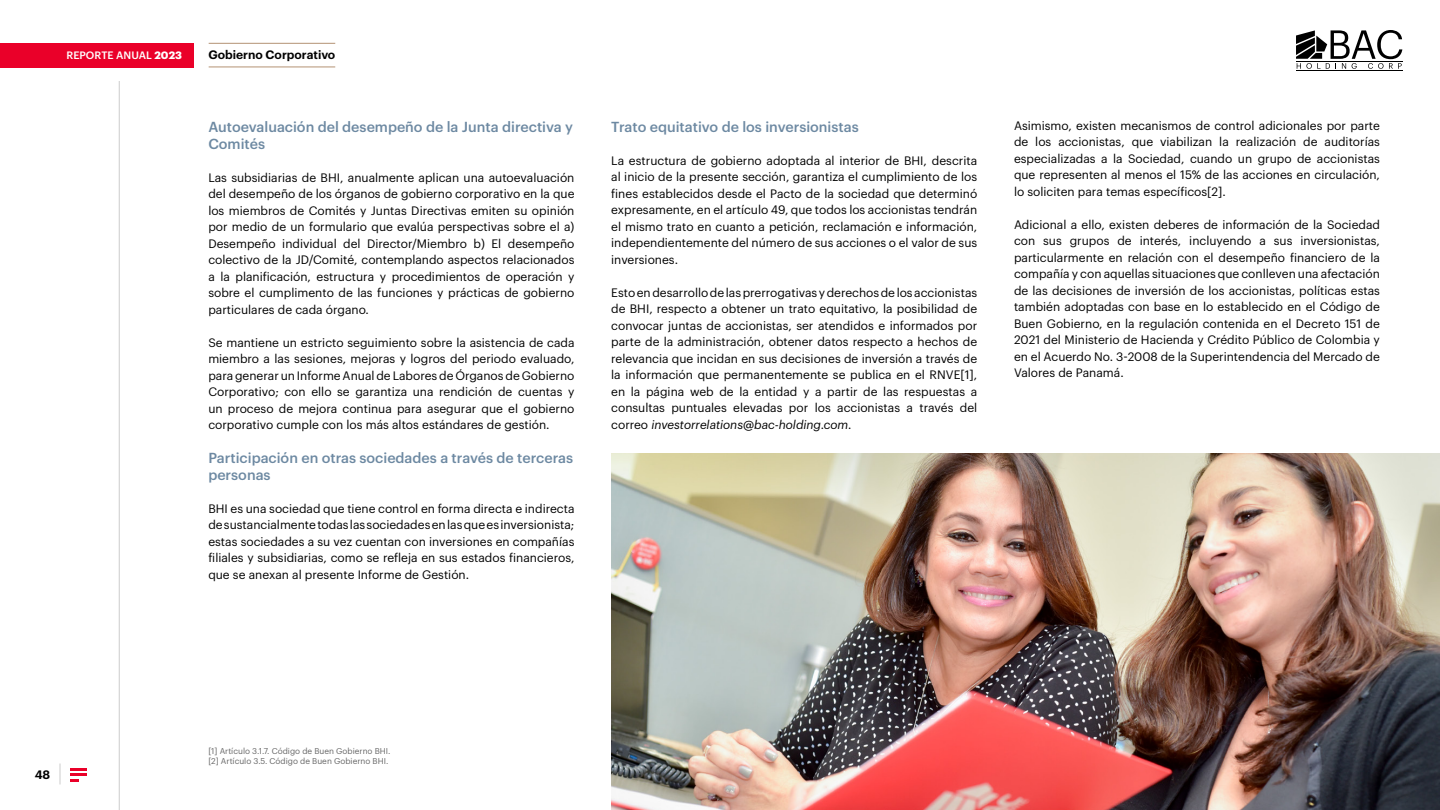
<style>
.page{position:relative;width:1440px;height:810px;background:#fff}
.page>*{position:absolute;margin:0;border:0;box-sizing:border-box;transform-origin:0 0}
.t1{font:500 14.25px/17.1px "Graphik";color:#6d89a2}
.t2{font:12px/16.5px "Graphik";color:#000;text-align:justify}
.t3{font:600 12px "Graphik";color:#000}
.t4{font:500 10.5px "Graphik";letter-spacing:.005em;color:#fff}
.t5{font:8.25px/9.9px "Graphik";color:#666}
.s1{font-weight:700}
.s2{font-style:italic}
</style>
<div class="page">
<hr style="left:209px;top:43px;width:126px;height:1px;background:#b49274">
<hr style="left:209px;top:67px;width:126px;height:1px;background:#b49274">
<svg style="left:1296px;top:30px;width:106px;height:39px"></svg>
<hr style="left:1296px;top:61px;width:106px;height:1px;background:#000">
<hr style="left:1296px;top:71px;width:106px;height:1px;background:#000">
<hr style="left:119px;top:81px;width:1px;height:729px;background:#ccc">
<svg style="left:60px;top:764px;width:1px;height:20px"></svg>
<svg style="left:70px;top:768px;width:17px;height:13px"></svg>
<div style="left:0;top:43px;width:193px;height:24px;background:#ea0029"></div>
<img style="left:611px;top:453px;width:829px;height:357px">
<p class="t4" style="left:66px;top:47px;width:117px">REPORTE ANUAL <span class="s1">2023</span></p>
<p class="t3" style="left:208px;top:46px;width:128px">Gobierno Corporativo</p>
<p class="t1" style="left:208px;top:117px;width:366px">Autoevaluación del desempeño de la Junta directiva y<br>Comités</p>
<p class="t2" style="left:208px;top:168px;width:368px">Las subsidiarias de BHI, anualmente aplican una autoevaluación del desempeño de los órganos de gobierno corporativo en la que los miembros de Comités y Juntas Directivas emiten su opinión por medio de un formulario que evalúa perspectivas sobre el a)<br>Desempeño individual del Director/Miembro b) El desempeño colectivo de la JD/Comité, contemplando aspectos relacionados a la planificación, estructura y procedimientos de operación y sobre el cumplimento de las funciones y prácticas de gobierno particulares de cada órgano.</p>
<p class="t2" style="left:208px;top:333px;width:368px">Se mantiene un estricto seguimiento sobre la asistencia de cada miembro a las sesiones, mejoras y logros del periodo evaluado, para generar un Informe Anual de Labores de Órganos de Gobierno Corporativo; con ello se garantiza una rendición de cuentas y un proceso de mejora continua para asegurar que el gobierno corporativo cumple con los más altos estándares de gestión.</p>
<p class="t1" style="left:208px;top:448px;width:366px">Participación en otras sociedades a través de terceras personas</p>
<p class="t2" style="left:208px;top:499px;width:368px">BHI es una sociedad que tiene control en forma directa e indirecta de sustancialmente todas las sociedades en las que es inversionista; estas sociedades a su vez cuentan con inversiones en compañías filiales y subsidiarias, como se refleja en sus estados financieros, que se anexan al presente Informe de Gestión.</p>
<p class="t1" style="left:611px;top:117px;width:249px">Trato equitativo de los inversionistas</p>
<p class="t2" style="left:611px;top:151px;width:368px">La estructura de gobierno adoptada al interior de BHI, descrita al inicio de la presente sección, garantiza el cumplimiento de los fines establecidos desde el Pacto de la sociedad que determinó expresamente, en el artículo 49, que todos los accionistas tendrán el mismo trato en cuanto a petición, reclamación e información, independientemente del número de sus acciones o el valor de sus inversiones.</p>
<p class="t2" style="left:611px;top:283px;width:368px">Esto en desarrollo de las prerrogativas y derechos de los accionistas de BHI, respecto a obtener un trato equitativo, la posibilidad de convocar juntas de accionistas, ser atendidos e informados por parte de la administración, obtener datos respecto a hechos de relevancia que incidan en sus decisiones de inversión a través de la información que permanentemente se publica en el RNVE[1], en la página web de la entidad y a partir de las respuestas a consultas puntuales elevadas por los accionistas a través del correo <span class="s2">investorrelations@bac-holding.com.</span></p>
<p class="t2" style="left:1014px;top:116px;width:368px">Asimismo, existen mecanismos de control adicionales por parte de los accionistas, que viabilizan la realización de auditorías especializadas a la Sociedad, cuando un grupo de accionistas que representen al menos el 15% de las acciones en circulación, lo soliciten para temas específicos[2].</p>
<p class="t2" style="left:1014px;top:215px;width:368px">Adicional a ello, existen deberes de información de la Sociedad con sus grupos de interés, incluyendo a sus inversionistas, particularmente en relación con el desempeño financiero de la compañía y con aquellas situaciones que conlleven una afectación de las decisiones de inversión de los accionistas, políticas estas también adoptadas con base en lo establecido en el Código de Buen Gobierno, en la regulación contenida en el Decreto 151 de 2021 del Ministerio de Hacienda y Crédito Público de Colombia y en el Acuerdo No. 3-2008 de la Superintendencia del Mercado de Valores de Panamá.</p>
<p class="t3" style="left:35px;top:765px;width:17px">48</p>
<p class="t5" style="left:208px;top:745px;width:184px">[1] Artículo 3.1.7. Código de Buen Gobierno BHI. [2] Artículo 3.5. Código de Buen Gobierno BHI.</p>
</div>
